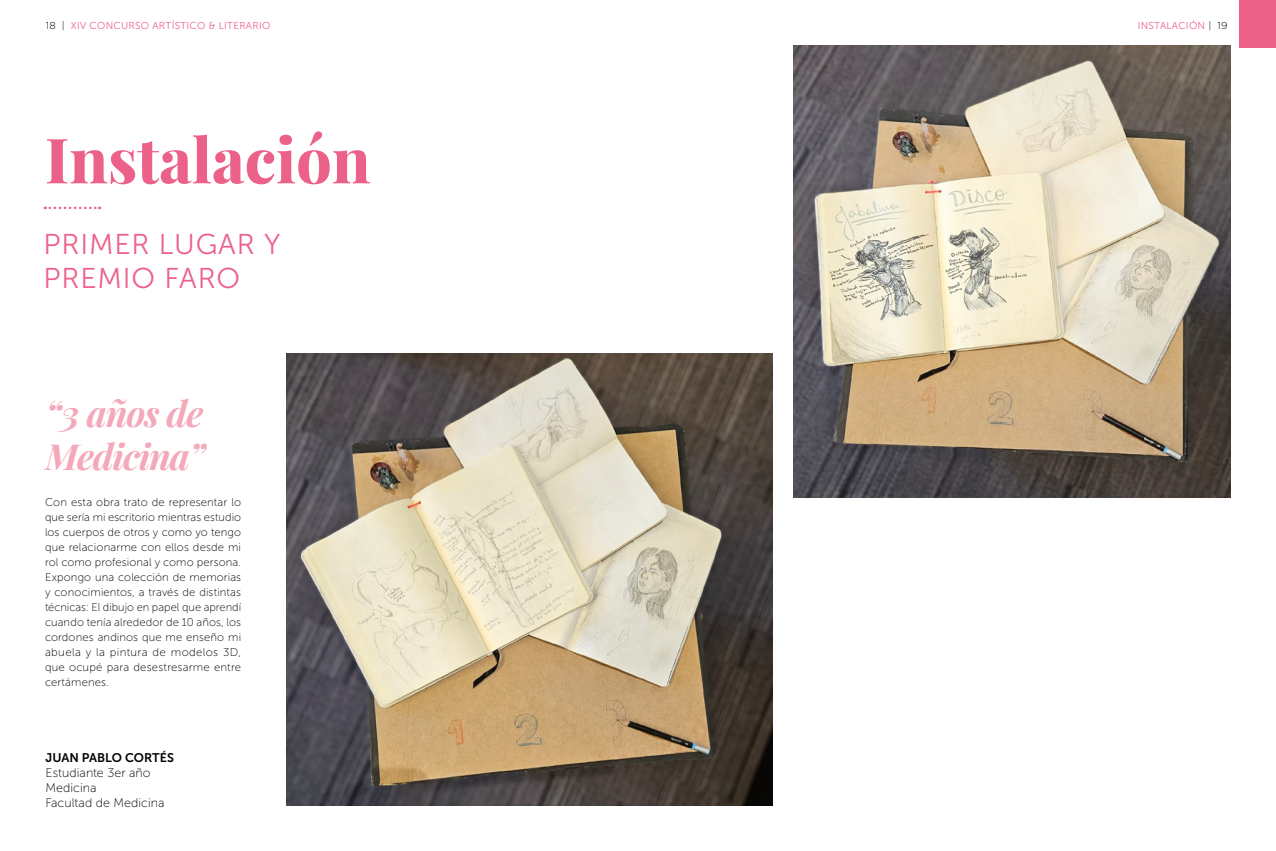
<style>
.page{position:relative;width:1276px;height:851px;background:#fff}
.page>*{position:absolute;margin:0;border:0;box-sizing:border-box;transform-origin:0 0}
.t1{font:800 62.5px "Playfair Display";color:#ec618a}
.t2{font:italic 700 36px/43.2px "Playfair Display";letter-spacing:-.03em;color:#f4a9bb}
.t3{font:28.62px/34.4px "Museo Sans 300";letter-spacing:.03em;color:#ec618a}
.t4{font:12.5px/15px "Museo Sans 100";letter-spacing:.005em;color:#000}
.t5{font:12.5px "Museo Sans 700";letter-spacing:.005em;color:#000}
.t6{font:11.25px/15px "Museo Sans 100";letter-spacing:.015em;color:#000;text-align:justify}
.t7{font:10px "Museo Sans 300";letter-spacing:.03em;color:#ec618a}
.s1{font-family:"Gotham";font-weight:300;color:#000}
</style>
<div class="page">
<div style="left:1238px;top:0;width:38px;height:47px;background:#ec618a"></div>
<svg style="left:45px;top:207px;width:55px;height:2px"></svg>
<img style="left:793px;top:45px;width:438px;height:452px">
<img style="left:287px;top:353px;width:485px;height:452px">
<p class="t7" style="left:46px;top:20px;width:226px"><span class="s1">18 |</span> XIV CONCURSO ARTÍSTICO &amp; LITERARIO</p>
<p class="t7" style="left:1137px;top:20px;width:91px">INSTALACIÓN <span class="s1">| 19</span></p>
<h1 class="t1" style="left:45px;top:111px;width:327px">Instalación</h1>
<h3 class="t3" style="left:44px;top:227px;width:239px">PRIMER LUGAR Y<br>PREMIO FARO</h3>
<h2 class="t2" style="left:45px;top:389px;width:162px">“3 años de<br>Medicina”</h2>
<p class="t6" style="left:45px;top:494px;width:198px">Con esta obra trato de representar lo que sería mi escritorio mientras estudio los cuerpos de otros y como yo tengo que relacionarme con ellos desde mi rol como profesional y como persona.<br>Expongo una colección de memorias y conocimientos, a través de distintas técnicas: El dibujo en papel que aprendí cuando tenía alrededor de 10 años, los cordones andinos que me enseño mi abuela y la pintura de modelos 3D, que ocupé para desestresarme entre certámenes.</p>
<p class="t5" style="left:45px;top:750px;width:130px">JUAN PABLO CORTÉS</p>
<p class="t4" style="left:45px;top:765px;width:121px">Estudiante 3er año<br>Medicina<br>Facultad de Medicina</p>
</div>
